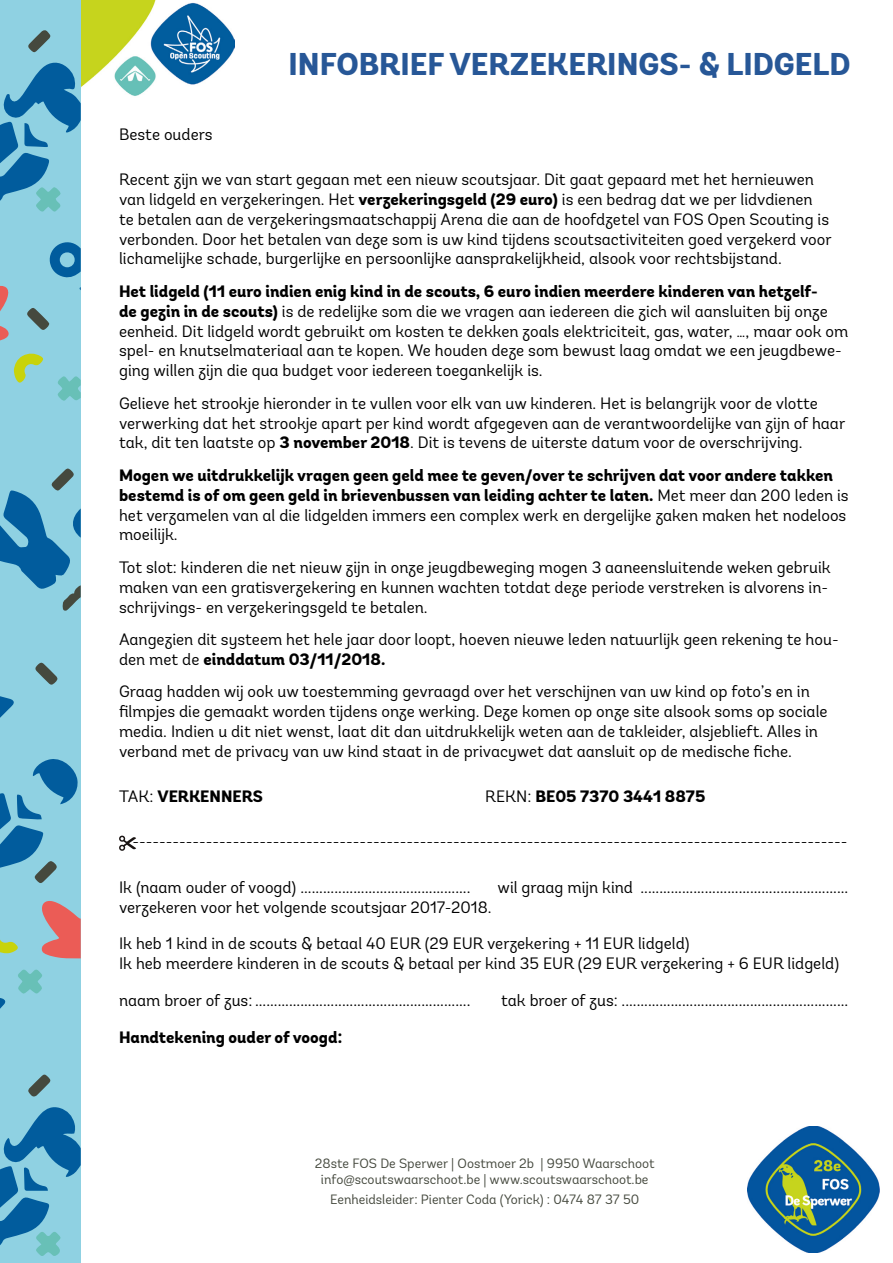
<style>
.page{position:relative;width:893px;height:1263px;background:#fff}
.page>*{position:absolute;margin:0;border:0;box-sizing:border-box;transform-origin:0 0}
.t1{font:800 31.5px "Andes";color:#275797}
.t2{font:16.5px/19.8px "Andes";color:#000}
.t3{font:800 16.5px/19.8px "Andes";color:#000}
.t4{font:13.5px/16.2px "Andes";color:#45493e;text-align:center}
.s1{font-weight:800}
.s2{font-weight:400}
</style>
<div class="page">
<img style="left:81px;top:0;width:154px;height:96px">
<img style="left:748px;top:1126px;width:131px;height:127px">
<div style="left:0;top:0;width:81px;height:1263px;background:#8fd1e2"></div>
<svg style="left:0;top:939px;width:18px;height:14px"></svg>
<svg style="left:14px;top:353px;width:30px;height:30px"></svg>
<svg style="left:41px;top:901px;width:40px;height:58px"></svg>
<svg style="left:0;top:285px;width:9px;height:56px"></svg>
<svg style="left:57px;top:376px;width:24px;height:25px"></svg>
<svg style="left:18px;top:969px;width:24px;height:25px"></svg>
<svg style="left:35px;top:662px;width:22px;height:23px"></svg>
<svg style="left:28px;top:1074px;width:23px;height:22px"></svg>
<svg style="left:27px;top:308px;width:22px;height:22px"></svg>
<svg style="left:28px;top:30px;width:23px;height:23px"></svg>
<svg style="left:49px;top:242px;width:32px;height:36px"></svg>
<svg style="left:0;top:468px;width:81px;height:143px"></svg>
<svg style="left:0;top:998px;width:6px;height:11px"></svg>
<svg style="left:0;top:696px;width:14px;height:22px"></svg>
<svg style="left:0;top:759px;width:78px;height:124px"></svg>
<svg style="left:0;top:62px;width:81px;height:150px"></svg>
<svg style="left:0;top:1107px;width:81px;height:149px"></svg>
<svg style="left:119px;top:836px;width:17px;height:15px"></svg>
<h1 class="t1" style="left:288px;top:44px;width:563px">INFOBRIEF VERZEKERINGS- &amp; LIDGELD</h1>
<p class="t2" style="left:119px;top:124px;width:95px">Beste ouders</p>
<p class="t2" style="left:119px;top:170px;width:714px">Recent zijn we van start gegaan met een nieuw scoutsjaar. Dit gaat gepaard met het hernieuwen van lidgeld en verzekeringen. Het <span class="s1">verzekeringsgeld (29 euro)</span> is een bedrag dat we per lidvdienen<br>te betalen aan de verzekeringsmaatschappij Arena die aan de hoofdzetel van FOS Open Scouting is verbonden. Door het betalen van deze som is uw kind tijdens scoutsactiviteiten goed verzekerd voor lichamelijke schade, burgerlijke en persoonlijke aansprakelijkheid, alsook voor rechtsbijstand.</p>
<p class="t2" style="left:119px;top:281px;width:731px"><span class="s1">Het lidgeld (11 euro indien enig kind in de scouts, 6 euro indien meerdere kinderen van hetzelf-<br>de gezin in de scouts)</span> is de redelijke som die we vragen aan iedereen die zich wil aansluiten bij onze eenheid. Dit lidgeld wordt gebruikt om kosten te dekken zoals elektriciteit, gas, water, …, maar ook om spel- en knutselmateriaal aan te kopen. We houden deze som bewust laag omdat we een jeugdbewe&shy;ging willen zijn die qua budget voor iedereen toegankelijk is.</p>
<p class="t2" style="left:119px;top:393px;width:728px">Gelieve het strookje hieronder in te vullen voor elk van uw kinderen. Het is belangrijk voor de vlotte verwerking dat het strookje apart per kind wordt afgegeven aan de verantwoordelijke van zijn of haar tak, dit ten laatste op <span class="s1">3 november 2018</span>. Dit is tevens de uiterste datum voor de overschrijving.</p>
<p class="t3" style="left:119px;top:466px;width:731px">Mogen we uitdrukkelijk vragen geen geld mee te geven/over te schrijven dat voor andere takken bestemd is of om geen geld in brievenbussen van leiding achter te laten. <span class="s2">Met meer dan 200 leden is het verzamelen van al die lidgelden immers een complex werk en dergelijke zaken maken het nodeloos moeilijk.</span></p>
<p class="t2" style="left:119px;top:557px;width:713px">Tot slot: kinderen die net nieuw zijn in onze jeugdbeweging mogen 3 aaneensluitende weken gebruik maken van een gratisverzekering en kunnen wachten totdat deze periode verstreken is alvorens in&shy;schrijvings- en verzekeringsgeld te betalen.</p>
<p class="t2" style="left:119px;top:629px;width:721px">Aangezien dit systeem het hele jaar door loopt, hoeven nieuwe leden natuurlijk geen rekening te hou&shy;den met de <span class="s1">einddatum 03/11/2018.</span></p>
<p class="t2" style="left:119px;top:682px;width:710px">Graag hadden wij ook uw toestemming gevraagd over het verschijnen van uw kind op foto’s en in filmpjes die gemaakt worden tijdens onze werking. Deze komen op onze site alsook soms op sociale media. Indien u dit niet wenst, laat dit dan uitdrukkelijk weten aan de takleider, alsjeblieft. Alles in verband met de privacy van uw kind staat in de privacywet dat aansluit op de medische fiche.</p>
<p class="t3" style="left:119px;top:787px;width:145px"><span class="s2">TAK:</span> VERKENNERS</p>
<p class="t3" style="left:485px;top:787px;width:222px"><span class="s2">REKN:</span> BE05 7370 3441 8875</p>
<p class="t2" style="left:132px;top:832px;width:717px">-----------------------------------------------------------------------------------------------------------</p>
<p class="t2" style="left:119px;top:877px;width:353px">Ik (naam ouder of voogd) .............................................</p>
<p class="t2" style="left:497px;top:877px;width:352px">wil graag mijn kind .......................................................</p>
<p class="t2" style="left:119px;top:897px;width:374px">verzekeren voor het volgende scoutsjaar 2017-2018.</p>
<p class="t2" style="left:119px;top:934px;width:722px">Ik heb 1 kind in de scouts &amp; betaal 40 EUR (29 EUR verzekering + 11 EUR lidgeld)<br>Ik heb meerdere kinderen in de scouts &amp; betaal per kind 35 EUR (29 EUR verzekering + 6 EUR lidgeld)</p>
<p class="t2" style="left:119px;top:990px;width:353px">naam broer of zus: .........................................................</p>
<p class="t2" style="left:501px;top:990px;width:349px">tak broer of zus: ............................................................</p>
<p class="t3" style="left:119px;top:1028px;width:225px">Handtekening ouder of voogd:</p>
<p class="t4" style="left:315px;top:1155px;width:341px">28ste FOS De Sperwer | Oostmoer 2b | 9950 Waarschoot info@scoutswaarschoot.be | www.scoutswaarschoot.be</p>
<p class="t4" style="left:330px;top:1191px;width:311px">Eenheidsleider: Pienter Coda (Yorick) : 0474 87 37 50</p>
</div>
